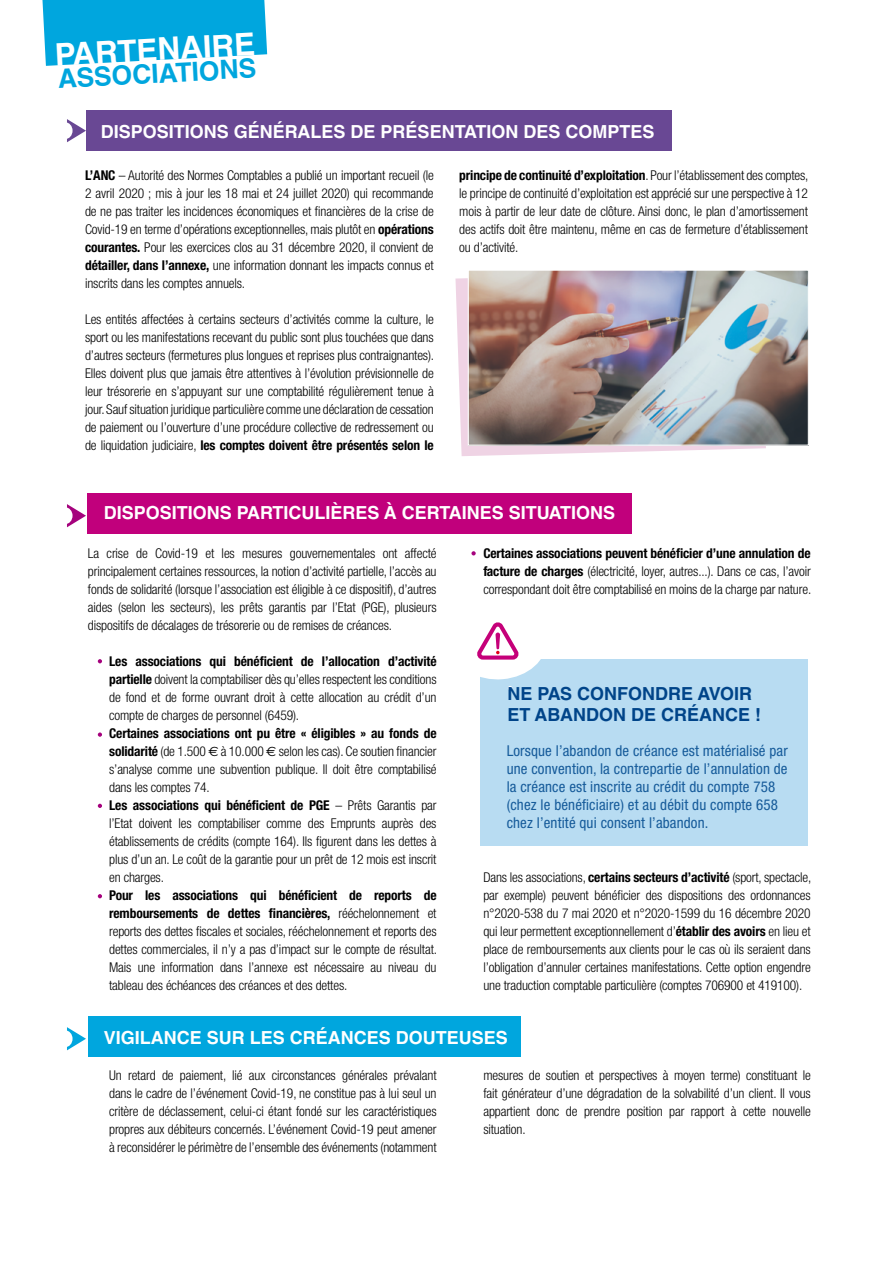
<style>
.page{position:relative;width:893px;height:1263px;background:#fff}
.page>*{position:absolute;margin:0;border:0;box-sizing:border-box;transform-origin:0 0}
.t1{font:700 31.5px "Helvetica LT Std";color:#fff}
.t2{font:700 26.4px "Helvetica LT Std";color:#00a6de}
.t3{font:700 18px "Helvetica LT Std";color:#fff}
.t4{font:700 18px/21px "Helvetica LT Std";color:#004489}
.t5{font:condensed 15px/18px "Helvetica Neue";letter-spacing:.01em;color:#165b9a}
.t6{font:300 condensed 13.5px/18px "Helvetica Neue";letter-spacing:-.01em;color:#000;text-align:justify}
.s1{font-weight:700}
.s2{font-family:"Euro Sans";font-weight:400;font-stretch:normal}
</style>
<div class="page">
<svg style="left:42px;top:0;width:225px;height:66px;background:#1aafe1"></svg>
<div style="left:86px;top:111px;width:586px;height:40px;background:#694894"></div>
<svg style="left:455px;top:278px;width:311px;height:178px;fill:#efd3e4"></svg>
<img style="left:470px;top:272px;width:337px;height:172px">
<div style="left:468px;top:270px;width:341px;height:176px;border:1px solid #fff"></div>
<div style="left:87px;top:494px;width:544px;height:40px;background:#c1007c"></div>
<div style="left:480px;top:659px;width:328px;height:187px;background:#b8dcf2"></div>
<svg style="left:477px;top:622px;width:64px;height:68px"></svg>
<div style="left:88px;top:1016px;width:433px;height:40px;background:#00a6de"></div>
<svg style="left:471px;top:551px;width:5px;height:4px"></svg>
<svg style="left:98px;top:659px;width:4px;height:4px"></svg>
<svg style="left:98px;top:732px;width:4px;height:5px"></svg>
<svg style="left:98px;top:804px;width:4px;height:4px"></svg>
<svg style="left:98px;top:894px;width:4px;height:4px"></svg>
<svg style="left:67px;top:119px;width:19px;height:23px"></svg>
<div style="left:58px;top:122px;width:15px;height:17px;background:#fff;border-radius:50%"></div>
<svg style="left:67px;top:504px;width:19px;height:23px"></svg>
<div style="left:58px;top:507px;width:15px;height:17px;background:#fff;border-radius:50%"></div>
<svg style="left:67px;top:1027px;width:19px;height:23px"></svg>
<div style="left:58px;top:1030px;width:15px;height:17px;background:#fff;border-radius:50%"></div>
<h1 class="t1" style="left:54px;top:36px;width:202px;rotate:-3deg">PARTENAIRE</h1>
<h2 class="t2" style="left:57px;top:63px;width:200px;rotate:-3deg">ASSOCIATIONS</h2>
<h3 class="t3" style="left:101px;top:120px;width:555px">DISPOSITIONS GÉNÉRALES DE PRÉSENTATION DES COMPTES</h3>
<p class="t6" style="left:85px;top:166px;width:350px"><span class="s1">L’ANC</span> – Autorité des Normes Comptables a publié un important recueil (le 2 avril 2020 ; mis à jour les 18 mai et 24 juillet 2020) qui recommande de ne pas traiter les incidences économiques et financières de la crise de Covid-19 en terme d’opérations exceptionnelles, mais plutôt en <span class="s1">opérations courantes.</span> Pour les exercices clos au 31 décembre 2020, il convient de <span class="s1">détailler, dans l’annexe,</span> une information donnant les impacts connus et inscrits dans les comptes annuels.</p>
<p class="t6" style="left:85px;top:310px;width:351px">Les entités affectées à certains secteurs d’activités comme la culture, le sport ou les manifestations recevant du public sont plus touchées que dans d’autres secteurs (fermetures plus longues et reprises plus contraignantes).<br>Elles doivent plus que jamais être attentives à l’évolution prévisionnelle de leur trésorerie en s’appuyant sur une comptabilité régulièrement tenue à jour. Sauf situation juridique particulière comme une déclaration de cessation de paiement ou l’ouverture d’une procédure collective de redressement ou de liquidation judiciaire, <span class="s1">les comptes doivent être présentés selon le</span></p>
<p class="t6" style="left:459px;top:166px;width:351px"><span class="s1">principe de continuité d’exploitation</span>. Pour l’établissement des comptes, le principe de continuité d’exploitation est apprécié sur une perspective à 12 mois à partir de leur date de clôture. Ainsi donc, le plan d’amortissement des actifs doit être maintenu, même en cas de fermeture d’établissement ou d’activité.</p>
<h3 class="t3" style="left:104px;top:502px;width:513px">DISPOSITIONS PARTICULIÈRES À CERTAINES SITUATIONS</h3>
<p class="t6" style="left:88px;top:544px;width:350px">La crise de Covid-19 et les mesures gouvernementales ont affecté principalement certaines ressources, la notion d’activité partielle, l’accès au fonds de solidarité (lorsque l’association est éligible à ce dispositif), d’autres aides (selon les secteurs), les prêts garantis par l’Etat (PGE), plusieurs dispositifs de décalages de trésorerie ou de remises de créances.</p>
<p class="t6" style="left:109px;top:652px;width:329px"><span class="s1">Les associations qui bénéficient de l’allocation d’activité partielle</span> doivent la comptabiliser dès qu’elles respectent les conditions de fond et de forme ouvrant droit à cette allocation au crédit d’un compte de charges de personnel (6459).</p>
<p class="t6" style="left:109px;top:724px;width:329px;text-align:left"><span class="s1">Certaines associations ont pu être « éligibles » au fonds de solidarité</span> (de 1.500 <span class="s2">e</span> à 10.000 <span class="s2">e</span> selon les cas). Ce soutien financier s’analyse comme une subvention publique. Il doit être comptabilisé dans les comptes 74.<br><span class="s1">Les associations qui bénéficient de PGE</span> – Prêts Garantis par l’Etat doivent les comptabiliser comme des Emprunts auprès des établissements de crédits (compte 164). Ils figurent dans les dettes à plus d’un an. Le coût de la garantie pour un prêt de 12 mois est inscrit en charges.</p>
<p class="t6" style="left:109px;top:886px;width:329px"><span class="s1">Pour les associations qui bénéficient de reports de remboursements de dettes financières,</span> rééchelonnement et reports des dettes fiscales et sociales, rééchelonnement et reports des dettes commerciales, il n’y a pas d’impact sur le compte de résultat.<br>Mais une information dans l’annexe est nécessaire au niveau du tableau des échéances des créances et des dettes.</p>
<p class="t6" style="left:483px;top:544px;width:329px"><span class="s1">Certaines associations peuvent bénéficier d’une annulation de facture de charges</span> (électricité, loyer, autres...). Dans ce cas, l’avoir correspondant doit être comptabilisé en moins de la charge par nature.</p>
<h3 class="t4" style="left:507px;top:682px;width:255px">NE PAS CONFONDRE AVOIR<br>ET ABANDON DE CRÉANCE !</h3>
<p class="t5" style="left:507px;top:742px;width:283px">Lorsque l’abandon de créance est matérialisé par une convention, la contrepartie de l’annulation de la créance est inscrite au crédit du compte 758 (chez le bénéficiaire) et au débit du compte 658 chez l’entité qui consent l’abandon.</p>
<p class="t6" style="left:483px;top:868px;width:329px">Dans les associations, <span class="s1">certains secteurs d’activité</span> (sport, spectacle, par exemple) peuvent bénéficier des dispositions des ordonnances n°2020-538 du 7 mai 2020 et n°2020-1599 du 16 décembre 2020 qui leur permettent exceptionnellement d’<span class="s1">établir des avoirs</span> en lieu et place de remboursements aux clients pour le cas où ils seraient dans l’obligation d’annuler certaines manifestations. Cette option engendre une traduction comptable particulière (comptes 706900 et 419100).</p>
<h3 class="t3" style="left:104px;top:1026px;width:406px">VIGILANCE SUR LES CRÉANCES DOUTEUSES</h3>
<p class="t6" style="left:109px;top:1066px;width:329px">Un retard de paiement, lié aux circonstances générales prévalant dans le cadre de l’événement Covid-19, ne constitue pas à lui seul un critère de déclassement, celui-ci étant fondé sur les caractéristiques propres aux débiteurs concernés. L’événement Covid-19 peut amener à reconsidérer le périmètre de l’ensemble des événements (notamment</p>
<p class="t6" style="left:483px;top:1066px;width:329px">mesures de soutien et perspectives à moyen terme) constituant le fait générateur d’une dégradation de la solvabilité d’un client. Il vous appartient donc de prendre position par rapport à cette nouvelle situation.</p>
</div>
